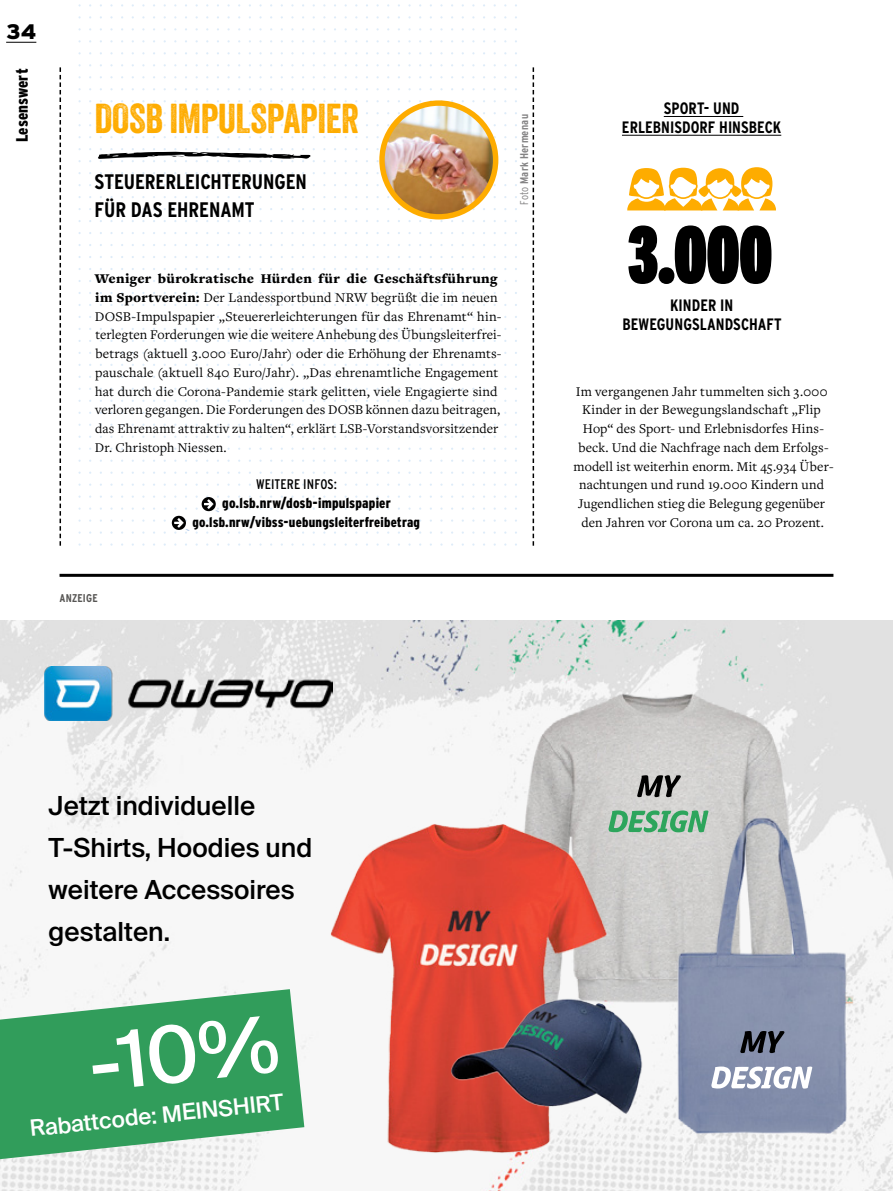
<style>
.page{position:relative;width:893px;height:1191px;background:#fff}
.page>*{position:absolute;margin:0;border:0;box-sizing:border-box;transform-origin:0 0}
.HL-Interstate{font:900 81px "Interstate Compressed";color:#000}
.t1{font:500 78.75px "owayo 14";color:#fff}
.fliesstext-serif_Abs{font:40.5px "Veneer";letter-spacing:-.01em;color:#feac00}
.t2{font:500 26.25px/41.7px "owayo 14";color:#000}
.t3{font:500 22.5px "owayo 14";color:#fff}
.HL-Interstate-2{font:700 21px/28.2px "Interstate Condensed";letter-spacing:-.005em;color:#000}
.t4{font:900 21px "Interstate";color:#000}
.HL-Interstate-3{font:700 16.5px/18.8px "Interstate Condensed";letter-spacing:.005em;color:#000;text-align:center}
.Pagination{font:900 16.5px "Interstate Condensed";letter-spacing:.005em;color:#000}
.fliesstext-serif_Abs-2{font:900 14.25px "Interstate Condensed";letter-spacing:.015em;color:#000}
.fliesstext-serif_Abs-3{font:13.8px/18.8px "Freight Text Pro";letter-spacing:.01em;color:#000}
.fliesstext-serif_Abs-4{font:900 13.8px "Interstate Condensed";letter-spacing:.01em;color:#000}
.fliesstext-serif_Abs-5{font:13.8px "Interstate Condensed";letter-spacing:.01em;color:#000}
.Pagination-Text_Foto{font:700 11.25px "Interstate Condensed";letter-spacing:.02em;color:#838283}
.bu{font:700 11.25px "Interstate Condensed";letter-spacing:.015em;color:#575654}
.s1{font-weight:300}
.s2{font-weight:900}
</style>
<div class="page">
<img style="left:0;top:620px;width:893px;height:571px">
<img style="left:44px;top:666px;width:289px;height:54px">
<svg style="left:0;top:989px;width:304px;height:170px;fill:#319d5b"></svg>
<img style="left:500px;top:684px;width:298px;height:345px">
<svg style="left:637px;top:775px;width:44px;height:22px"></svg>
<svg style="left:608px;top:810px;width:58px;height:22px"></svg>
<img style="left:325px;top:818px;width:292px;height:340px">
<img style="left:445px;top:988px;width:206px;height:143px">
<img style="left:666px;top:808px;width:190px;height:333px">
<svg style="left:740px;top:1031px;width:44px;height:22px"></svg>
<svg style="left:711px;top:1066px;width:101px;height:22px"></svg>
<hr style="left:60px;top:574px;width:773px;height:3px;background:#000">
<svg style="left:90px;top:471px;width:427px;height:3px"></svg>
<svg style="left:90px;top:447px;width:427px;height:3px"></svg>
<svg style="left:90px;top:424px;width:427px;height:2px"></svg>
<svg style="left:90px;top:400px;width:427px;height:2px"></svg>
<svg style="left:90px;top:376px;width:427px;height:2px"></svg>
<svg style="left:90px;top:352px;width:427px;height:2px"></svg>
<svg style="left:90px;top:328px;width:427px;height:2px"></svg>
<svg style="left:90px;top:304px;width:427px;height:2px"></svg>
<svg style="left:90px;top:280px;width:427px;height:2px"></svg>
<svg style="left:90px;top:256px;width:427px;height:2px"></svg>
<svg style="left:90px;top:232px;width:427px;height:2px"></svg>
<svg style="left:90px;top:208px;width:427px;height:2px"></svg>
<svg style="left:90px;top:184px;width:427px;height:2px"></svg>
<svg style="left:90px;top:136px;width:427px;height:2px"></svg>
<svg style="left:90px;top:112px;width:427px;height:2px"></svg>
<svg style="left:90px;top:88px;width:427px;height:2px"></svg>
<svg style="left:90px;top:64px;width:427px;height:2px"></svg>
<svg style="left:90px;top:40px;width:427px;height:2px"></svg>
<svg style="left:90px;top:16px;width:427px;height:3px"></svg>
<svg style="left:90px;top:483px;width:427px;height:3px"></svg>
<svg style="left:90px;top:459px;width:427px;height:3px"></svg>
<svg style="left:90px;top:435px;width:427px;height:3px"></svg>
<svg style="left:90px;top:412px;width:427px;height:2px"></svg>
<svg style="left:90px;top:388px;width:427px;height:2px"></svg>
<svg style="left:90px;top:364px;width:427px;height:2px"></svg>
<svg style="left:90px;top:340px;width:427px;height:2px"></svg>
<svg style="left:90px;top:316px;width:427px;height:2px"></svg>
<svg style="left:90px;top:292px;width:427px;height:2px"></svg>
<svg style="left:90px;top:268px;width:427px;height:2px"></svg>
<svg style="left:90px;top:244px;width:427px;height:2px"></svg>
<svg style="left:90px;top:220px;width:427px;height:2px"></svg>
<svg style="left:90px;top:196px;width:427px;height:2px"></svg>
<svg style="left:90px;top:172px;width:427px;height:2px"></svg>
<svg style="left:90px;top:124px;width:427px;height:2px"></svg>
<svg style="left:90px;top:100px;width:427px;height:2px"></svg>
<svg style="left:90px;top:76px;width:427px;height:2px"></svg>
<svg style="left:90px;top:52px;width:427px;height:2px"></svg>
<svg style="left:90px;top:28px;width:427px;height:3px"></svg>
<svg style="left:90px;top:4px;width:427px;height:3px"></svg>
<svg style="left:90px;top:543px;width:427px;height:2px"></svg>
<svg style="left:60px;top:67px;width:1px;height:478px"></svg>
<svg style="left:533px;top:67px;width:1px;height:478px"></svg>
<svg style="left:90px;top:495px;width:427px;height:39px"></svg>
<img style="left:382px;top:103px;width:114px;height:114px;border-radius:57px">
<div style="left:379px;top:100px;width:119px;height:119px;border:5px solid #feac00;border-radius:50%"></div>
<svg style="left:90px;top:148px;width:427px;height:14px"></svg>
<hr style="left:664px;top:116px;width:79px;height:1px;background:#000">
<hr style="left:622px;top:135px;width:159px;height:1px;background:#000">
<svg style="left:627px;top:167px;width:149px;height:43px"></svg>
<hr style="left:6px;top:42px;width:30px;height:1px;background:#000">
<h3 class="t4" style="left:6px;top:20px;width:32px">34</h3>
<p class="Pagination" style="left:13px;top:142px;width:75px;rotate:-90deg">Lesenswert</p>
<p class="fliesstext-serif_Abs" style="left:94px;top:94px;width:266px">DOSB IMPULSPAPIER</p>
<p class="HL-Interstate-3" style="left:622px;top:99px;width:161px">SPORT- UND<br>ERLEBNISDORF HINSBECK</p>
<p class="Pagination-Text_Foto" style="left:518px;top:205px;width:92px;rotate:-90deg"><span class="s1">Foto</span> Mark Hermenau</p>
<p class="HL-Interstate-2" style="left:94px;top:168px;width:214px">STEUERERLEICHTERUNGEN<br>FÜR DAS EHRENAMT</p>
<p class="fliesstext-serif_Abs-3" style="left:95px;top:269px;width:408px"><span class="s2">Weniger bürokratische Hürden für die Geschäftsführung im Sportverein:</span> Der Landessportbund NRW begrüßt die im neuen DOSB-Impulspapier „Steuererleichterungen für das Ehrenamt“ hin&shy;terlegten Forderungen wie die weitere Anhebung des Übungsleiterfrei&shy;betrags (aktuell 3.000 Euro/Jahr) oder die Erhöhung der Ehrenamts&shy;pauschale (aktuell 840 Euro/Jahr). „Das ehrenamtliche Engagement hat durch die Corona-Pandemie stark gelitten, viele Engagierte sind verloren gegangen. Die Forderungen des DOSB können dazu beitragen, das Ehrenamt attraktiv zu halten“, erklärt LSB-Vorstandsvorsitzender Dr. Christoph Niessen.</p>
<p class="fliesstext-serif_Abs-5" style="left:256px;top:477px;width:83px">WEITERE INFOS:</p>
<p class="fliesstext-serif_Abs-2" style="left:222px;top:495px;width:170px">go.lsb.nrw/dosb-impulspapier</p>
<p class="fliesstext-serif_Abs-4" style="left:192px;top:514px;width:229px">go.lsb.nrw/vibss-uebungsleiterfreibetrag</p>
<p class="HL-Interstate" style="left:628px;top:210px;width:146px">3.000</p>
<p class="HL-Interstate-3" style="left:622px;top:296px;width:161px">KINDER IN<br>BEWEGUNGSLANDSCHAFT</p>
<p class="fliesstext-serif_Abs-3" style="left:573px;top:381px;width:262px;text-align:center">Im vergangenen Jahr tummelten sich 3.000<br>Kinder in der Bewegungslandschaft „Flip Hop“ des Sport- und Erlebnisdorfes Hins&shy;beck. Und die Nachfrage nach dem Erfolgs&shy;modell ist weiterhin enorm. Mit 45.934 Über&shy;nachtungen und rund 19.000 Kindern und Jugendlichen stieg die Belegung gegenüber den Jahren vor Corona um ca. 20 Prozent.</p>
<p class="bu" style="left:60px;top:592px;width:40px">ANZEIGE</p>
<p class="t2" style="left:49px;top:785px;width:265px">Jetzt individuelle<br>T-Shirts, Hoodies und weitere Accessoires gestalten.</p>
<p class="t1" style="left:84px;top:1018px;width:193px;rotate:-6deg">-10%</p>
<p class="t3" style="left:29px;top:1115px;width:257px;rotate:-6deg">Rabattcode: MEINSHIRT</p>
</div>
